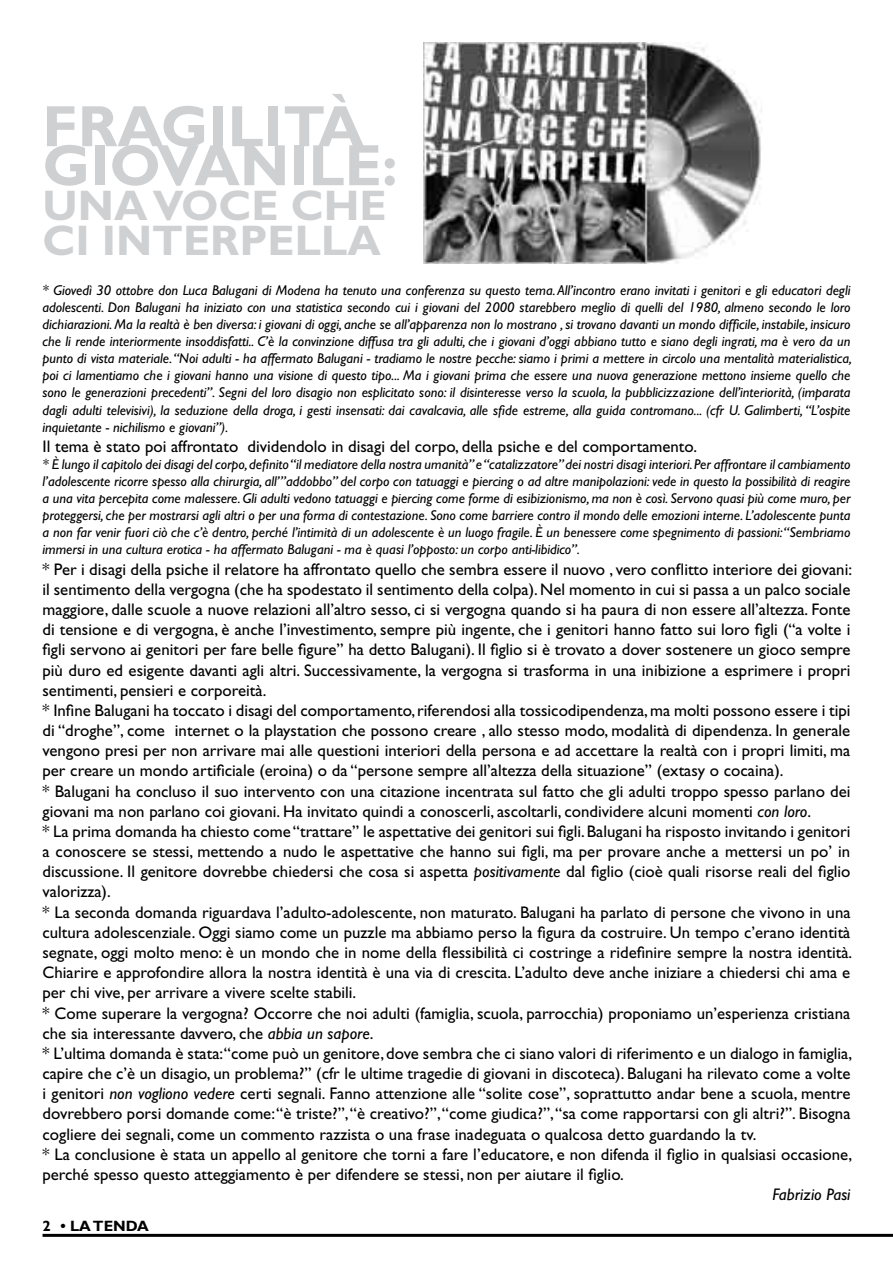
<style>
.page{position:relative;width:893px;height:1263px;background:#fff}
.page>*{position:absolute;margin:0;border:0;box-sizing:border-box;transform-origin:0 0}
.t1{font:700 58.5px "Gill Sans Std";color:#cfd0d2}
.t2{font:700 42.9px/35.1px "Gill Sans Std";color:#cfd0d2}
.t3{font:16.8px/20.2px "Gill Sans Std";color:#000}
.t4{font:italic 16.8px "Gill Sans Std";color:#000}
.t5{font:700 15px "Gill Sans Std";color:#000}
.t6{font:italic 14.25px/17.1px "Gill Sans Std";color:#000;text-align:justify}
.s1{font-style:italic}
</style>
<div class="page">
<hr style="left:43px;top:1234px;width:850px;height:3px;background:#000">
<img style="left:424px;top:43px;width:338px;height:221px">
<h1 class="t1" style="left:43px;top:92px;width:323px">FRAGILITÀ</h1>
<h1 class="t1" style="left:43px;top:131px;width:357px">GIOVANILE:</h1>
<h2 class="t2" style="left:43px;top:188px;width:346px">UNA VOCE CHE<br>CI INTERPELLA</h2>
<p class="t6" style="left:43px;top:282px;width:811px">* Giovedì 30 ottobre don Luca Balugani di Modena ha tenuto una conferenza su questo tema. All’incontro erano invitati i genitori e gli educatori degli adolescenti. Don Balugani ha iniziato con una statistica secondo cui i giovani del 2000 starebbero meglio di quelli del 1980, almeno secondo le loro dichiarazioni. Ma la realtà è ben diversa: i giovani di oggi, anche se all’apparenza non lo mostrano , si trovano davanti un mondo difficile, instabile, insicuro che li rende interiormente insoddisfatti.. C’è la convinzione diffusa tra gli adulti, che i giovani d’oggi abbiano tutto e siano degli ingrati, ma è vero da un punto di vista materiale. “Noi adulti - ha affermato Balugani - tradiamo le nostre pecche: siamo i primi a mettere in circolo una mentalità materialistica, poi ci lamentiamo che i giovani hanno una visione di questo tipo... Ma i giovani prima che essere una nuova generazione mettono insieme quello che sono le generazioni precedenti”. Segni del loro disagio non esplicitato sono: il disinteresse verso la scuola, la pubblicizzazione dell’interiorità, (imparata dagli adulti televisivi), la seduzione della droga, i gesti insensati: dai cavalcavia, alle sfide estreme, alla guida contromano... (cfr U. Galimberti, “L’ospite inquietante - nichilismo e giovani”).</p>
<p class="t3" style="left:43px;top:436px;width:656px">Il tema è stato poi affrontato dividendolo in disagi del corpo, della psiche e del comportamento.</p>
<p class="t6" style="left:43px;top:456px;width:809px">* È lungo il capitolo dei disagi del corpo, definito “il mediatore della nostra umanità” e “catalizzatore” dei nostri disagi interiori. Per affrontare il cambiamento l’adolescente ricorre spesso alla chirurgia, all’”addobbo” del corpo con tatuaggi e piercing o ad altre manipolazioni: vede in questo la possibilità di reagire a una vita percepita come malessere. Gli adulti vedono tatuaggi e piercing come forme di esibizionismo, ma non è così. Servono quasi più come muro, per proteggersi, che per mostrarsi agli altri o per una forma di contestazione. Sono come barriere contro il mondo delle emozioni interne. L’adolescente punta a non far venir fuori ciò che c’è dentro, perché l’intimità di un adolescente è un luogo fragile. È un benessere come spegnimento di passioni: “Sembriamo immersi in una cultura erotica - ha affermato Balugani - ma è quasi l’opposto: un corpo anti-libidico”.</p>
<p class="t3" style="left:43px;top:559px;width:811px">* Per i disagi della psiche il relatore ha affrontato quello che sembra essere il nuovo , vero conflitto interiore dei giovani: il sentimento della vergogna (che ha spodestato il sentimento della colpa). Nel momento in cui si passa a un palco sociale maggiore, dalle scuole a nuove relazioni all’altro sesso, ci si vergogna quando si ha paura di non essere all’altezza. Fonte di tensione e di vergogna, è anche l’investimento, sempre più ingente, che i genitori hanno fatto sui loro figli (“a volte i figli servono ai genitori per fare belle figure” ha detto Balugani). Il figlio si è trovato a dover sostenere un gioco sempre più duro ed esigente davanti agli altri. Successivamente, la vergogna si trasforma in una inibizione a esprimere i propri sentimenti, pensieri e corporeità.<br>* Infine Balugani ha toccato i disagi del comportamento, riferendosi alla tossicodipendenza, ma molti possono essere i tipi di “droghe”, come internet o la playstation che possono creare , allo stesso modo, modalità di dipendenza. In generale vengono presi per non arrivare mai alle questioni interiori della persona e ad accettare la realtà con i propri limiti, ma per creare un mondo artificiale (eroina) o da “persone sempre all’altezza della situazione” (extasy o cocaina).<br>* Balugani ha concluso il suo intervento con una citazione incentrata sul fatto che gli adulti troppo spesso parlano dei giovani ma non parlano coi giovani. Ha invitato quindi a conoscerli, ascoltarli, condividere alcuni momenti <span class="s1">con loro</span>.<br>* La prima domanda ha chiesto come “trattare” le aspettative dei genitori sui figli. Balugani ha risposto invitando i genitori a conoscere se stessi, mettendo a nudo le aspettative che hanno sui figli, ma per provare anche a mettersi un po’ in discussione. Il genitore dovrebbe chiedersi che cosa si aspetta <span class="s1">positivamente</span> dal figlio (cioè quali risorse reali del figlio valorizza).<br>* La seconda domanda riguardava l’adulto-adolescente, non maturato. Balugani ha parlato di persone che vivono in una cultura adolescenziale. Oggi siamo come un puzzle ma abbiamo perso la figura da costruire. Un tempo c’erano identità segnate, oggi molto meno: è un mondo che in nome della flessibilità ci costringe a ridefinire sempre la nostra identità.<br>Chiarire e approfondire allora la nostra identità è una via di crescita. L’adulto deve anche iniziare a chiedersi chi ama e per chi vive, per arrivare a vivere scelte stabili.<br>* Come superare la vergogna? Occorre che noi adulti (famiglia, scuola, parrocchia) proponiamo un’esperienza cristiana che sia interessante davvero, che <span class="s1">abbia un sapore</span>.<br>* L’ultima domanda è stata:“come può un genitore, dove sembra che ci siano valori di riferimento e un dialogo in famiglia, capire che c’è un disagio, un problema?” (cfr le ultime tragedie di giovani in discoteca). Balugani ha rilevato come a volte i genitori <span class="s1">non vogliono vedere</span> certi segnali. Fanno attenzione alle “solite cose”, soprattutto andar bene a scuola, mentre dovrebbero porsi domande come: “è triste?”, “è creativo?”, “come giudica?”, “sa come rapportarsi con gli altri?”. Bisogna cogliere dei segnali, come un commento razzista o una frase inadeguata o qualcosa detto guardando la tv.<br>* La conclusione è stata un appello al genitore che torni a fare l’educatore, e non difenda il figlio in qualsiasi occasione, perché spesso questo atteggiamento è per difendere se stessi, non per aiutare il figlio.</p>
<p class="t4" style="left:773px;top:1185px;width:79px">Fabrizio Pasi</p>
<p class="t5" style="left:43px;top:1217px;width:108px">2 • LA TENDA</p>
</div>
